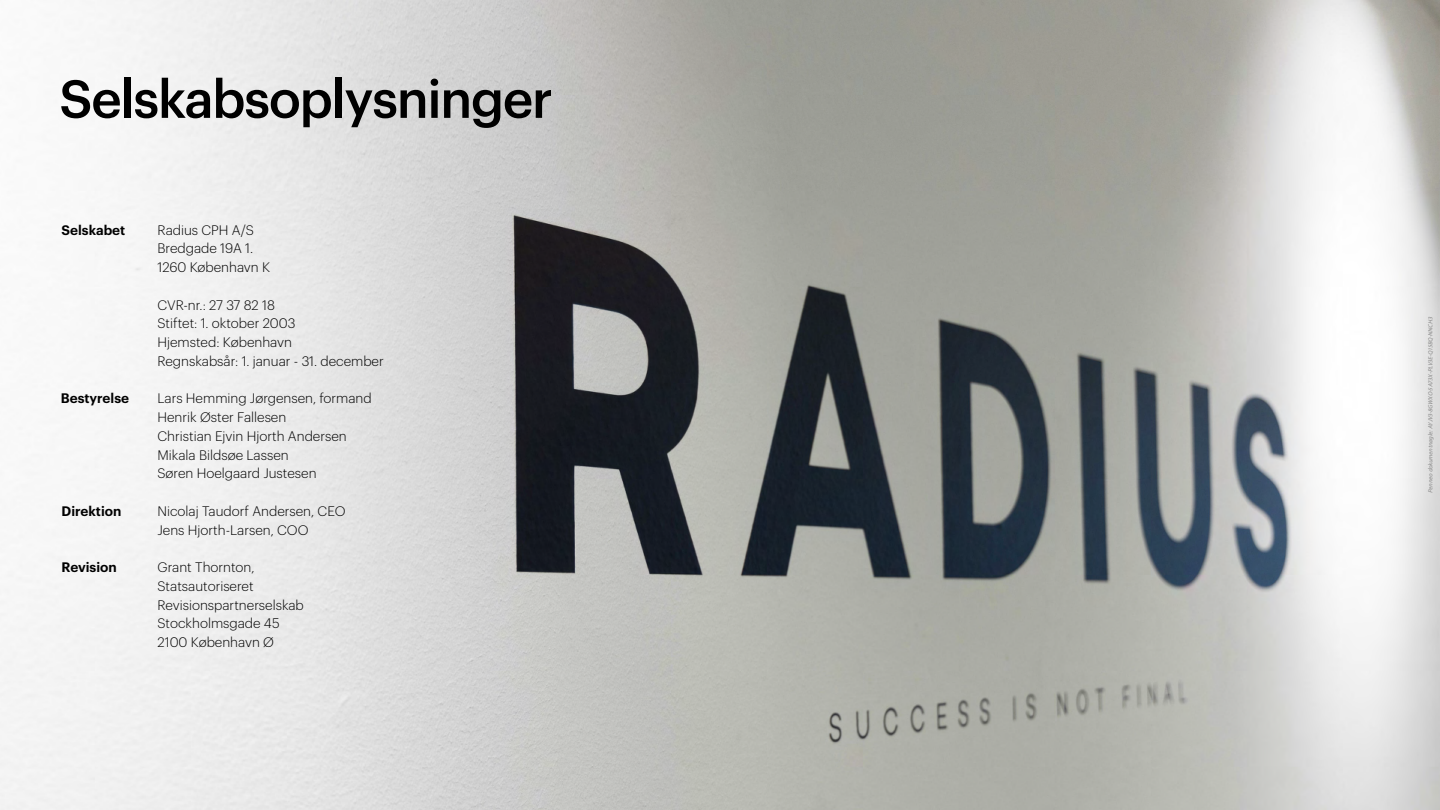
<style>
.page{position:relative;width:1440px;height:810px;background:#fff}
.page>*{position:absolute;margin:0;border:0;box-sizing:border-box;transform-origin:0 0}
.t1{font:500 52.5px "Graphik";letter-spacing:-.025em;color:#000}
.t2{font:300 13.5px/18.8px "Graphik";color:#000}
.t3{font:600 13.5px "Graphik";color:#000}
.t4{font:italic 6px "Myriad Pro";color:#888}
</style>
<div class="page">
<img style="left:0;top:0;width:1440px;height:810px">
<h1 class="t1" style="left:59px;top:67px;width:495px">Selskabsoplysninger</h1>
<p class="t3" style="left:62px;top:222px;width:65px">Selskabet</p>
<p class="t2" style="left:158px;top:220px;width:114px">Radius CPH A/S<br>Bredgade 19A 1.<br>1260 København K</p>
<p class="t2" style="left:158px;top:295px;width:228px">CVR-nr.: 27 37 82 18<br>Stiftet: 1. oktober 2003<br>Hjemsted: København<br>Regnskabsår: 1. januar - 31. december</p>
<p class="t3" style="left:61px;top:390px;width:70px">Bestyrelse</p>
<p class="t2" style="left:158px;top:389px;width:216px">Lars Hemming Jørgensen, formand<br>Henrik Øster Fallesen<br>Christian Ejvin Hjorth Andersen<br>Mikala Bildsøe Lassen<br>Søren Hoelgaard Justesen</p>
<p class="t3" style="left:62px;top:503px;width:61px">Direktion</p>
<p class="t2" style="left:158px;top:501px;width:190px">Nicolaj Taudorf Andersen, CEO<br>Jens Hjorth-Larsen, COO</p>
<p class="t3" style="left:62px;top:559px;width:57px">Revision</p>
<p class="t2" style="left:158px;top:558px;width:148px">Grant Thornton,<br>Statsautoriseret<br>Revisionspartnerselskab<br>Stockholmsgade 45<br>2100 København Ø</p>
<p class="t4" style="left:1428px;top:493px;width:178px;rotate:-90deg">Penneo dokumentnøgle:AYJV3-8GWXO-5A73X-PLV3E-Q15BQ-NNCH3</p>
</div>
